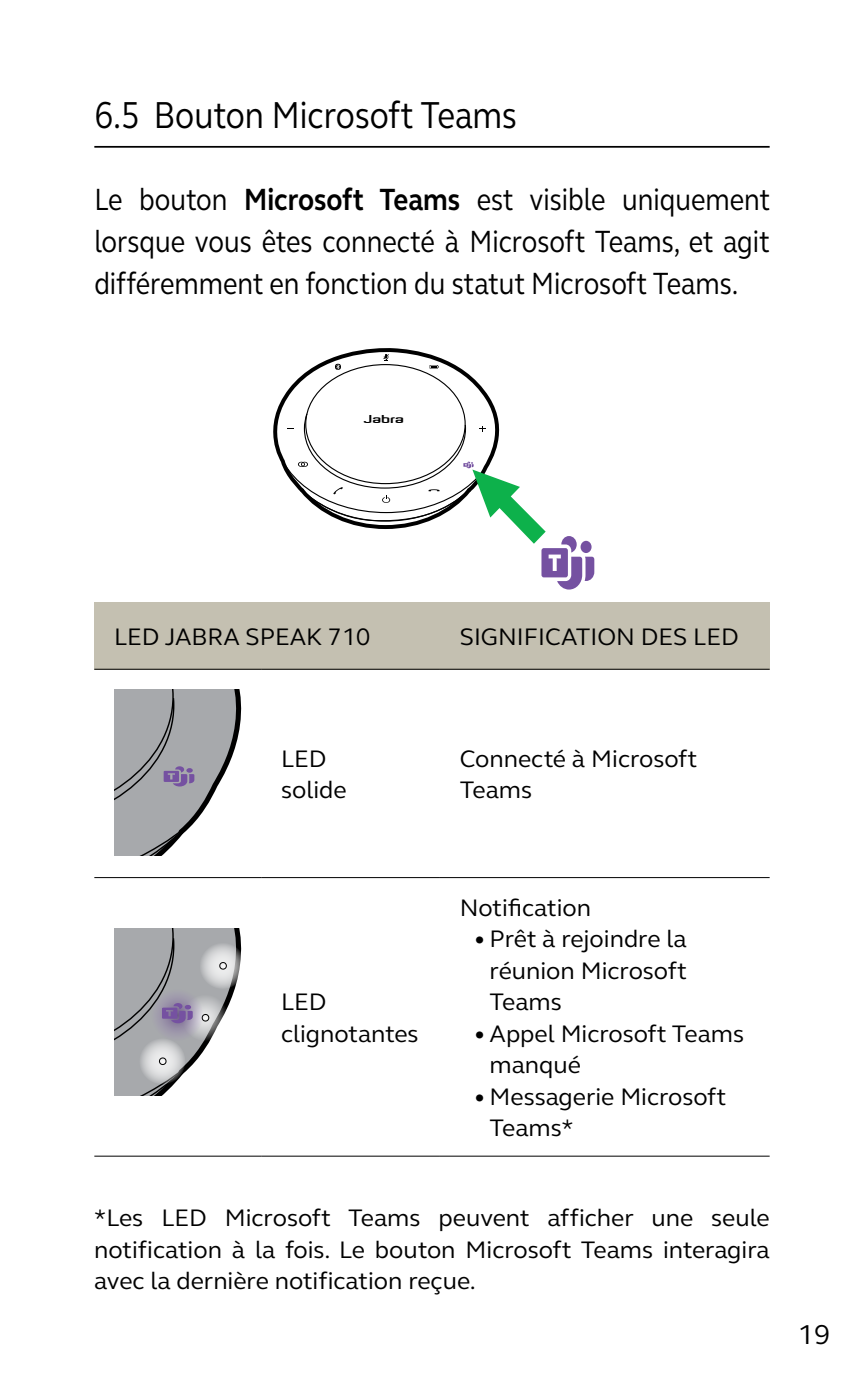
<style>
.page{position:relative;width:864px;height:1389px;background:#fff}
.page>*{position:absolute;margin:0;border:0;box-sizing:border-box;transform-origin:0 0}
.t1{font:38.5px "GN Elliot";color:#000;scale:.85 1}
.t2{font:31.5px/42px "GN Elliot";color:#000;text-align:justify;scale:.85 1}
.t3{font:28px "GN Elliot";color:#000}
.t4{font:24.5px/31.5px "GN Elliot";color:#000}
.t5{font:10.5px "Jabra Face";color:#000}
.s1{font-weight:700}
</style>
<div class="page">
<hr style="left:94px;top:146px;width:675px;height:2px;background:#000">
<svg style="left:273px;top:348px;width:321px;height:242px"></svg>
<div style="left:94px;top:602px;width:346px;height:67px;background:#c4c0b1"></div>
<div style="left:440px;top:602px;width:329px;height:67px;background:#c4c0b1"></div>
<hr style="left:94px;top:877px;width:167px;height:1px;background:#000">
<hr style="left:94px;top:1156px;width:167px;height:1px;background:#000">
<hr style="left:94px;top:669px;width:167px;height:1px;background:#000">
<hr style="left:261px;top:669px;width:179px;height:1px;background:#000">
<hr style="left:440px;top:669px;width:329px;height:1px;background:#000">
<hr style="left:261px;top:877px;width:179px;height:1px;background:#000">
<hr style="left:440px;top:877px;width:329px;height:1px;background:#000">
<hr style="left:261px;top:1156px;width:179px;height:1px;background:#000">
<hr style="left:440px;top:1156px;width:329px;height:1px;background:#000">
<svg style="left:114px;top:689px;width:128px;height:167px"></svg>
<svg style="left:114px;top:929px;width:127px;height:167px"></svg>
<h1 class="t1" style="left:94px;top:89px;width:498px">6.5 Bouton Microsoft Teams</h1>
<p class="t2" style="left:94px;top:177px;width:796px">Le bouton <span class="s1">Microsoft Teams</span> est visible uniquement lorsque vous êtes connecté à Microsoft Teams, et agit différemment en fonction du statut Microsoft Teams.</p>
<p class="t5" style="left:364px;top:413px;width:42px">jabra</p>
<p class="t4" style="left:114px;top:620px;width:257px">LED JABRA SPEAK 710</p>
<p class="t4" style="left:459px;top:620px;width:280px">SIGNIFICATION DES LED</p>
<p class="t4" style="left:281px;top:742px;width:67px">LED solide</p>
<p class="t4" style="left:459px;top:742px;width:239px">Connecté à Microsoft<br>Teams</p>
<p class="t4" style="left:281px;top:986px;width:139px">LED clignotantes</p>
<p class="t4" style="left:459px;top:891px;width:133px">Notification</p>
<p class="t4" style="left:489px;top:923px;width:199px;text-align:justify;text-indent:-16px">• Prêt à rejoindre la réunion Microsoft Teams</p>
<p class="t4" style="left:489px;top:1017px;width:256px;text-indent:-16px">• Appel Microsoft Teams manqué</p>
<p class="t4" style="left:489px;top:1080px;width:238px;text-indent:-16px">• Messagerie Microsoft<br>Teams*</p>
<p class="t4" style="left:94px;top:1201px;width:676px;text-align:justify">*Les LED Microsoft Teams peuvent afficher une seule notification à la fois. Le bouton Microsoft Teams interagira avec la dernière notification reçue.</p>
<p class="t3" style="left:797px;top:1316px;width:34px">19</p>
</div>
